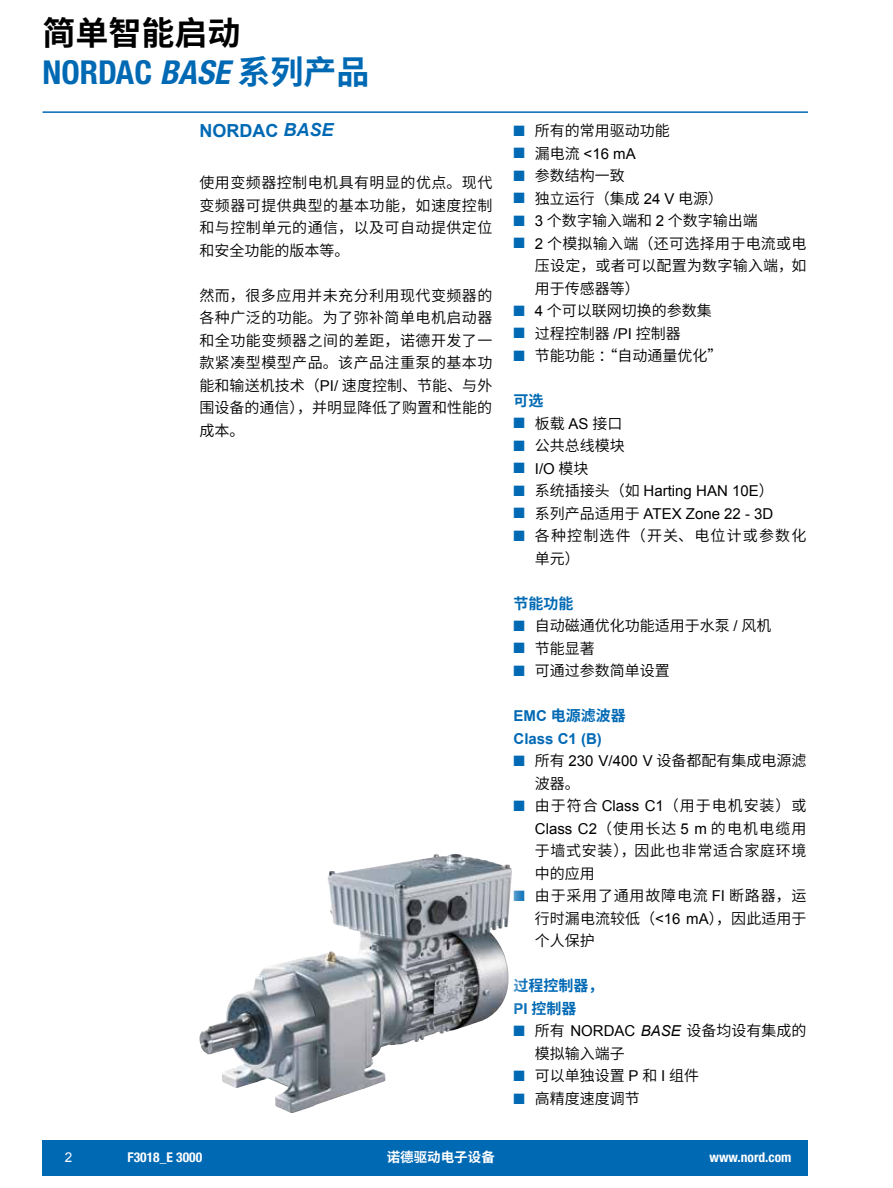
<style>
.page{position:relative;width:893px;height:1188px;background:#fff}
.page>*{position:absolute;margin:0;border:0;box-sizing:border-box;transform-origin:0 0}
.t1{font:700 condensed 33px "Helvetica Neue";color:#0069b4}
.t2{font:700 33px "Source Han Sans CN";color:#000}
.t3{font:700 18px "Arial";color:#0069b4}
.t4{font:15px/22.5px "Source Han Sans CN";color:#000;text-align:justify}
.t5{font:15px "Arial";color:#000}
.t6{font:700 15px/22.5px "Source Han Sans CN";color:#0069b4}
.t7{font:15px/22.5px "Source Han Sans CN";letter-spacing:.08em;color:#000}
.t8{font:700 15px "Arial";color:#0069b4}
.t9{font:700 condensed 13.5px "Helvetica Neue";color:#fff}
.t10{font:700 13.5px "Source Han Sans CN";color:#fff}
.t11{font:13.5px "Arial";color:#fff}
.s1{font-style:italic}
.s2{font-family:"Source Han Sans CN";font-stretch:normal}
.s3{font-family:"Arial"}
.s4{color:#0069b4}
.s5{font-family:"Source Han Sans CN"}
.s6{font-family:"Arial";font-style:italic}
</style>
<div class="page">
<div style="left:43px;top:1140px;width:765px;height:36px;background:#0069b4"></div>
<hr style="left:43px;top:111px;width:765px;height:2px;background:#0069b4">
<div style="left:199px;top:848px;width:313px;height:270px;background:#fff;opacity:.75"></div>
<img style="left:199px;top:854px;width:251px;height:234px">
<h1 class="t2" style="left:43px;top:14px;width:200px">简单智能启动</h1>
<h1 class="t1" style="left:43px;top:53px;width:329px">NORDAC <span class="s1">BASE</span> <span class="s2">系列产品</span></h1>
<p class="t3" style="left:199px;top:119px;width:135px">NORDAC <span class="s1">BASE</span></p>
<p class="t4" style="left:199px;top:172px;width:294px">使用变频器控制电机具有明显的优点。现代变频器可提供典型的基本功能，如速度控制和与控制单元的通信，以及可自动提供定位和安全功能的版本等。</p>
<p class="t4" style="left:199px;top:284px;width:294px">然而，很多应用并未充分利用现代变频器的各种广泛的功能。为了弥补简单电机启动器和全功能变频器之间的差距，诺德开发了一款紧凑型模型产品。该产品注重泵的基本功能和输送机技术（<span class="s3">PI/</span> 速度控制、节能、与外围设备的通信），并明显降低了购置和性能的成本。</p>
<p class="t4" style="left:514px;top:120px;width:158px"><span class="s4">■</span> 所有的常用驱动功能</p>
<p class="t5" style="left:514px;top:143px;width:124px"><span class="s4">■</span> <span class="s5">漏电流</span> &lt;16 mA</p>
<p class="t4" style="left:514px;top:165px;width:113px"><span class="s4">■</span> 参数结构一致</p>
<p class="t4" style="left:514px;top:187px;width:211px"><span class="s4">■</span> 独立运行（集成 <span class="s3">24 V</span> 电源）</p>
<p class="t4" style="left:514px;top:210px;width:246px"><span class="s4">■</span> <span class="s3">3</span> 个数字输入端和 <span class="s3">2</span> 个数字输出端</p>
<p class="t4" style="left:535px;top:232px;width:273px;text-indent:-21px"><span class="s4">■</span> <span class="s3">2</span> 个模拟输入端（还可选择用于电流或电压设定，或者可以配置为数字输入端，如用于传感器等）</p>
<p class="t4" style="left:514px;top:300px;width:200px"><span class="s4">■</span> <span class="s3">4</span> 个可以联网切换的参数集</p>
<p class="t4" style="left:514px;top:322px;width:169px"><span class="s4">■</span> 过程控制器 <span class="s3">/PI</span> 控制器</p>
<p class="t4" style="left:514px;top:345px;width:210px"><span class="s4">■</span> 节能功能：“自动通量优化”</p>
<p class="t6" style="left:514px;top:390px;width:31px">可选</p>
<p class="t4" style="left:514px;top:412px;width:110px"><span class="s4">■</span> 板载 <span class="s3">AS</span> 接口</p>
<p class="t4" style="left:514px;top:435px;width:113px"><span class="s4">■</span> 公共总线模块</p>
<p class="t5" style="left:514px;top:458px;width:77px"><span class="s4">■</span> I/O <span class="s5">模块</span></p>
<p class="t5" style="left:514px;top:481px;width:262px"><span class="s4">■</span> <span class="s5">系统插接头（如</span> Harting HAN 10E<span class="s5">）</span></p>
<p class="t5" style="left:514px;top:503px;width:261px"><span class="s4">■</span> <span class="s5">系列产品适用于</span> ATEX Zone 22 - 3D</p>
<p class="t7" style="left:535px;top:525px;width:273px;text-indent:-21px"><span class="s4">■</span> 各种控制选件（开关、电位计或参数化单元）</p>
<p class="t6" style="left:514px;top:592px;width:61px">节能功能</p>
<p class="t4" style="left:514px;top:615px;width:259px"><span class="s4">■</span> 自动磁通优化功能适用于水泵 <span class="s3">/</span> 风机</p>
<p class="t4" style="left:514px;top:637px;width:83px"><span class="s4">■</span> 节能显著</p>
<p class="t4" style="left:514px;top:660px;width:158px"><span class="s4">■</span> 可通过参数简单设置</p>
<p class="t6" style="left:514px;top:705px;width:114px"><span class="s3">EMC</span> 电源滤波器</p>
<p class="t8" style="left:514px;top:728px;width:90px">Class C1 (B)</p>
<p class="t4" style="left:535px;top:750px;width:273px;text-indent:-21px"><span class="s4">■</span> 所有 <span class="s3">230 V/400 V</span> 设备都配有集成电源滤波器。</p>
<p class="t4" style="left:535px;top:795px;width:273px;text-indent:-21px"><span class="s4">■</span> 由于符合 <span class="s3">Class C1</span>（用于电机安装）或<span class="s3">Class C2</span>（使用长达 <span class="s3">5 m</span> 的电机电缆用于墙式安装），因此也非常适合家庭环境中的应用</p>
<p class="t4" style="left:535px;top:885px;width:273px;text-indent:-21px"><span class="s4">■</span> 由于采用了通用故障电流 <span class="s3">FI</span> 断路器，运行时漏电流较低（<span class="s3">&lt;16 mA</span>），因此适用于个人保护</p>
<p class="t6" style="left:514px;top:975px;width:91px">过程控制器，<br><span class="s3">PI</span> 控制器</p>
<p class="t4" style="left:535px;top:1020px;width:273px;text-indent:-21px"><span class="s4">■</span> 所有 <span class="s3">NORDAC</span> <span class="s6">BASE</span> 设备均设有集成的模拟输入端子</p>
<p class="t4" style="left:514px;top:1065px;width:187px"><span class="s4">■</span> 可以单独设置 <span class="s3">P</span> 和 <span class="s3">I</span> 组件</p>
<p class="t4" style="left:514px;top:1087px;width:128px"><span class="s4">■</span> 高精度速度调节</p>
<p class="t11" style="left:65px;top:1148px;width:9px">2</p>
<p class="t9" style="left:128px;top:1149px;width:76px">F3018_E 3000</p>
<p class="t10" style="left:387px;top:1149px;width:109px">诺德驱动电子设备</p>
<p class="t9" style="left:710px;top:1149px;width:83px">www.nord.com</p>
</div>
